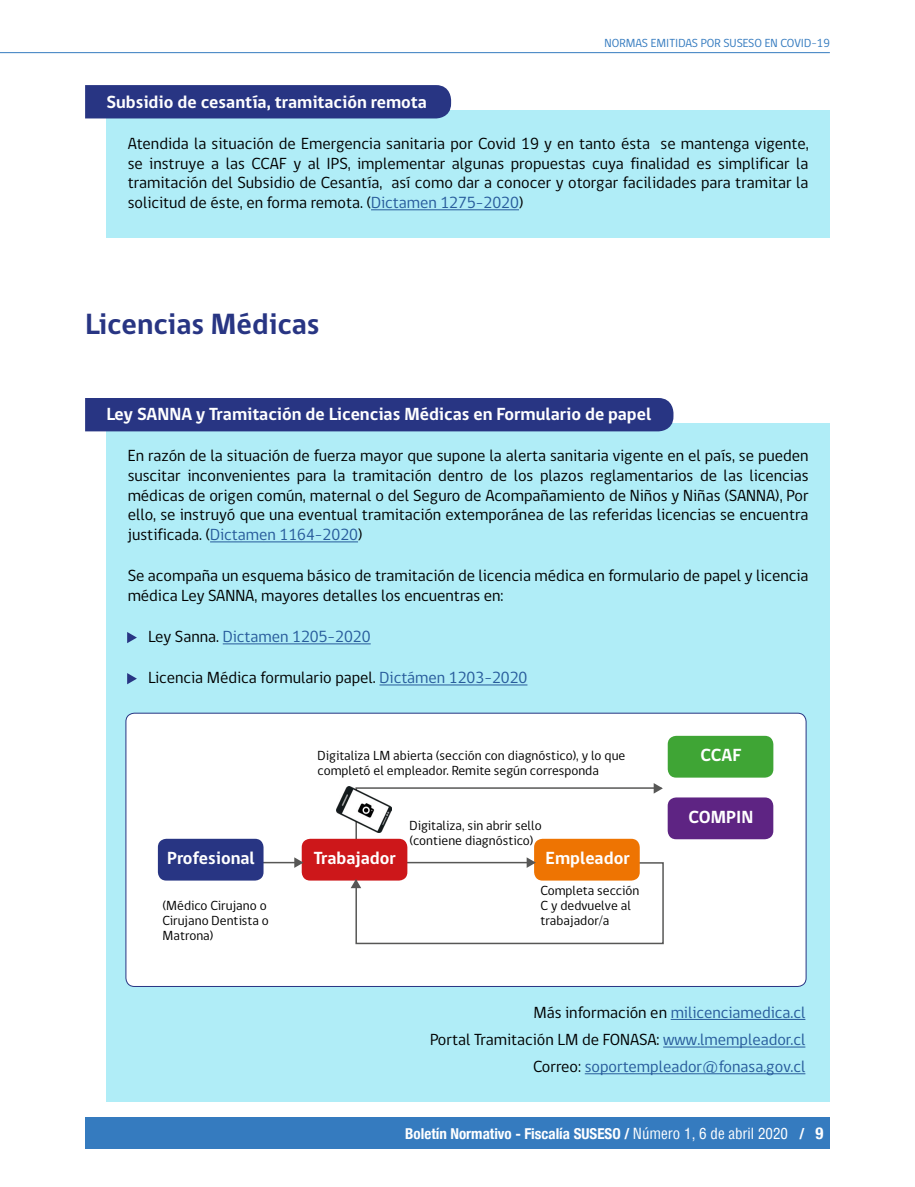
<style>
.page{position:relative;width:915px;height:1187px;background:#fff}
.page>*{position:absolute;margin:0;border:0;box-sizing:border-box;transform-origin:0 0}
.t1{font:700 30px "gob CL";color:#283583}
.t2{font:700 18px "gob CL";color:#fff}
.t3{font:16.5px/19.8px "gob CL";color:#000;text-align:justify}
.t4{font:16.5px/26.7px "gob CL";color:#275b9b;text-align:right}
.t5{font:700 condensed 15px "Helvetica Neue";color:#fff}
.t6{font:13.5px/15px "gob CL";color:#000}
.t7{font:12px "gob CL";color:#357bbf}
.s1{color:#275b9b}
.s2{color:#000}
.s3{font-family:"Helvetica";font-weight:400}
.s4{font-size:16.5px}
</style>
<div class="page">
<div style="left:85px;top:1116px;width:744px;height:32px;background:#357bbf"></div>
<hr style="left:0;top:52px;width:829px;height:1px;background:#357bbf">
<div style="left:106px;top:423px;width:723px;height:678px;background:#b0edf7"></div>
<div style="left:85px;top:398px;width:588px;height:33px;background:#283583"></div>
<hr style="left:210px;top:541px;width:148px;height:1px;background:#275b9b">
<hr style="left:223px;top:643px;width:147px;height:1px;background:#275b9b">
<hr style="left:379px;top:684px;width:148px;height:1px;background:#275b9b">
<svg style="left:127px;top:632px;width:10px;height:11px"></svg>
<svg style="left:127px;top:673px;width:10px;height:11px"></svg>
<hr style="left:670px;top:1018px;width:135px;height:1px;background:#275b9b">
<div style="left:126px;top:713px;width:679px;height:273px;background:#fff;border-radius:9px"></div>
<div style="left:125px;top:712px;width:681px;height:274px;border:1px solid #283583;border-radius:9px"></div>
<div style="left:667px;top:735px;width:106px;height:42px;background:#3fa535;border-radius:9px"></div>
<div style="left:667px;top:797px;width:106px;height:42px;background:#5e2483;border-radius:9px"></div>
<hr style="left:256px;top:861px;width:280px;height:2px;background:#575756">
<svg style="left:354px;top:787px;width:310px;height:157px"></svg>
<div style="left:301px;top:838px;width:106px;height:42px;background:#cd171a;border-radius:9px"></div>
<div style="left:534px;top:838px;width:105px;height:42px;background:#ee7402;border-radius:9px"></div>
<div style="left:158px;top:838px;width:105px;height:42px;background:#283583;border-radius:9px"></div>
<svg style="left:653px;top:783px;width:9px;height:10px"></svg>
<svg style="left:526px;top:857px;width:9px;height:10px"></svg>
<svg style="left:294px;top:857px;width:9px;height:10px"></svg>
<svg style="left:350px;top:879px;width:11px;height:9px"></svg>
<img style="left:336px;top:786px;width:56px;height:46px">
<div style="left:106px;top:110px;width:723px;height:127px;background:#b0edf7"></div>
<div style="left:85px;top:85px;width:366px;height:33px;background:#283583"></div>
<hr style="left:371px;top:209px;width:148px;height:1px;background:#275b9b">
<hr style="left:663px;top:1046px;width:142px;height:1px;background:#275b9b">
<hr style="left:584px;top:1073px;width:221px;height:1px;background:#275b9b">
<p class="t7" style="left:604px;top:35px;width:227px">NORMAS EMITIDAS POR SUSESO EN COVID-19</p>
<p class="t2" style="left:106px;top:89px;width:322px">Subsidio de cesantía, tramitación remota</p>
<p class="t3" style="left:128px;top:134px;width:682px">Atendida la situación de Emergencia sanitaria por Covid 19 y en tanto ésta se mantenga vigente, se instruye a las CCAF y al IPS, implementar algunas propuestas cuya finalidad es simplificar la tramitación del Subsidio de Cesantía, así como dar a conocer y otorgar facilidades para tramitar la solicitud de éste, en forma remota. (<span class="s1">Dictamen 1275-2020</span>)</p>
<h1 class="t1" style="left:85px;top:303px;width:236px">Licencias Médicas</h1>
<p class="t2" style="left:106px;top:401px;width:546px">Ley SANNA y Tramitación de Licencias Médicas en Formulario de papel</p>
<p class="t3" style="left:128px;top:446px;width:682px">En razón de la situación de fuerza mayor que supone la alerta sanitaria vigente en el país, se pueden suscitar inconvenientes para la tramitación dentro de los plazos reglamentarios de las licencias médicas de origen común, maternal o del Seguro de Acompañamiento de Niños y Niñas (SANNA), Por ello, se instruyó que una eventual tramitación extemporánea de las referidas licencias se encuentra justificada. (<span class="s1">Dictamen 1164-2020</span>)</p>
<p class="t3" style="left:128px;top:566px;width:682px">Se acompaña un esquema básico de tramitación de licencia médica en formulario de papel y licencia médica Ley SANNA, mayores detalles los encuentras en:</p>
<p class="t4" style="left:148px;top:623px;width:224px"><span class="s2">Ley Sanna.</span> Dictamen 1205-2020</p>
<p class="t3" style="left:148px;top:668px;width:380px">Licencia Médica formulario papel. <span class="s1">Dictámen 1203-2020</span></p>
<p class="t6" style="left:317px;top:747px;width:309px">Digitaliza LM abierta (sección con diagnóstico), y lo que completó el empleador. Remite según corresponda</p>
<p class="t6" style="left:409px;top:818px;width:134px">Digitaliza, sin abrir sello (contiene diagnóstico)</p>
<p class="t6" style="left:540px;top:883px;width:100px">Completa sección<br>C y dedvuelve al trabajador/a</p>
<p class="t2" style="left:167px;top:845px;width:89px">Profesional</p>
<p class="t2" style="left:314px;top:845px;width:84px">Trabajador</p>
<p class="t2" style="left:545px;top:845px;width:86px">Empleador</p>
<p class="t6" style="left:162px;top:898px;width:108px">(Médico Cirujano o<br>Cirujano Dentista o<br>Matrona)</p>
<p class="t2" style="left:700px;top:743px;width:43px">CCAF</p>
<p class="t2" style="left:688px;top:805px;width:66px">COMPIN</p>
<p class="t4" style="left:533px;top:999px;width:273px"><span class="s2">Más información en</span> milicenciamedica.cl</p>
<p class="t4" style="left:430px;top:1026px;width:376px"><span class="s2">Portal Tramitación LM de FONASA:</span> www.lmempleador.cl<br><span class="s2">Correo:</span> soportempleador@fonasa.gov.cl</p>
<p class="t5" style="left:405px;top:1120px;width:419px">Boletín Normativo - Fiscalía SUSESO / <span class="s3">Número 1, 6 de abril 2020</span> / <span class="s4">9</span></p>
</div>
